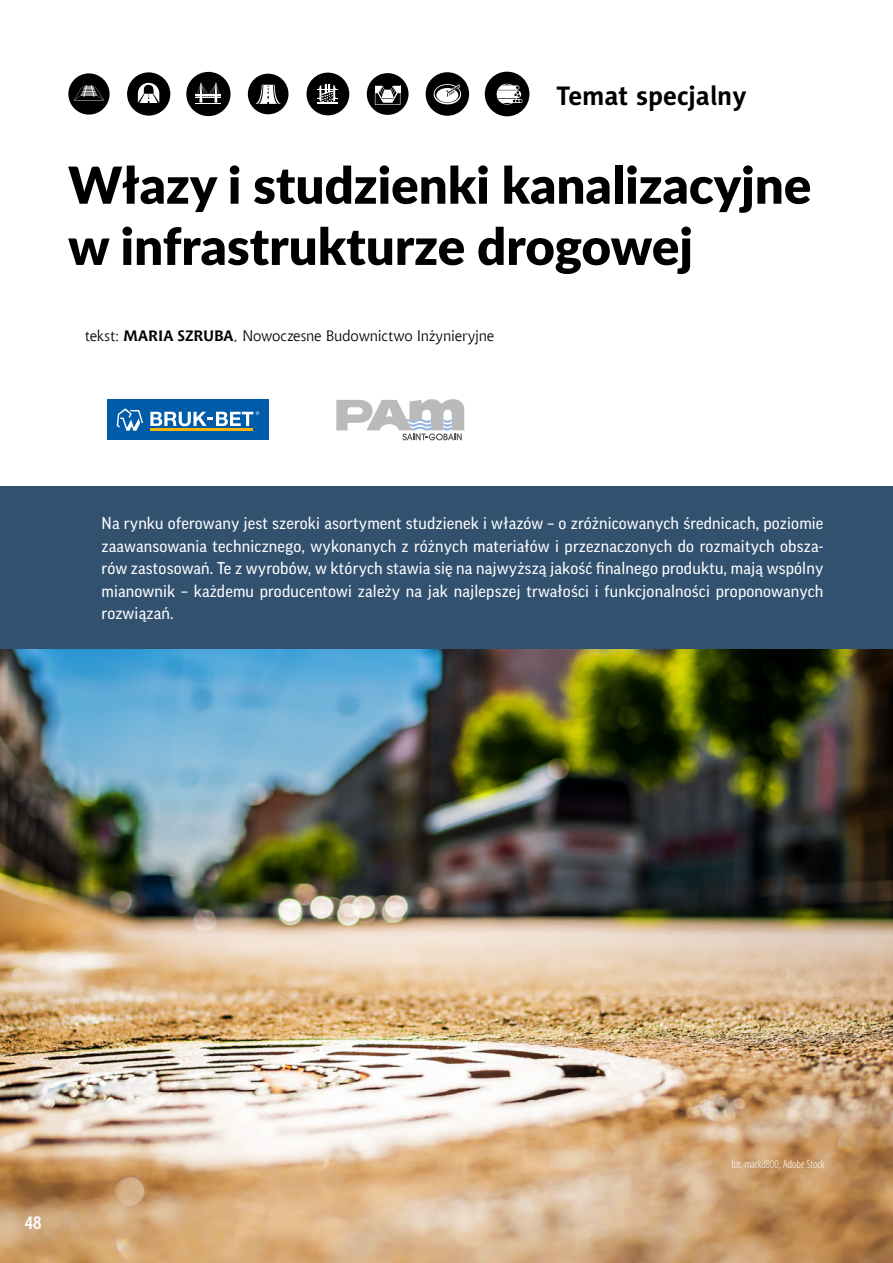
<style>
.page{position:relative;width:893px;height:1263px;background:#fff}
.page>*{position:absolute;margin:0;border:0;box-sizing:border-box;transform-origin:0 0}
.t1{font:900 51px/61.2px "Lato";color:#000}
.t2{font:700 27px "Naomi Sans EFN";color:#000}
.t3{font:700 18px "Aerton Cnd EFN";color:#fff}
.lead{font:16.5px/22.5px "Good Pro";letter-spacing:.01em;color:#fff;text-align:justify}
.autor{font:15px "Chianti EU";letter-spacing:-.01em;color:#000}
.kap_body{font:300 condensed 12px "Myriad Pro";color:#fff}
.s1{font-weight:700}
</style>
<div class="page">
<img style="left:0;top:648px;width:893px;height:615px">
<div style="left:0;top:486px;width:893px;height:162px;background:#31516f"></div>
<div style="left:367px;top:73px;width:41px;height:42px;background:#000;border-radius:50%"></div>
<svg style="left:375px;top:85px;width:25px;height:20px"></svg>
<div style="left:426px;top:72px;width:43px;height:44px;background:#000;border-radius:50%"></div>
<svg style="left:434px;top:84px;width:27px;height:20px"></svg>
<svg style="left:435px;top:85px;width:25px;height:18px"></svg>
<div style="left:436px;top:88px;width:22px;height:14px;background:#fff;border-radius:50%"></div>
<svg style="left:446px;top:85px;width:14px;height:12px"></svg>
<div style="left:127px;top:72px;width:43px;height:44px;background:#000;border-radius:50%"></div>
<svg style="left:138px;top:83px;width:21px;height:20px"></svg>
<div style="left:248px;top:74px;width:40px;height:40px;background:#000;border-radius:50%"></div>
<svg style="left:255px;top:85px;width:26px;height:19px"></svg>
<div style="left:68px;top:73px;width:42px;height:42px;background:#000;border-radius:50%"></div>
<svg style="left:74px;top:85px;width:30px;height:15px"></svg>
<div style="left:307px;top:73px;width:42px;height:42px;background:#000;border-radius:50%"></div>
<hr style="left:317px;top:102px;width:21px;height:2px;background:#fff">
<svg style="left:317px;top:84px;width:21px;height:18px"></svg>
<div style="left:186px;top:72px;width:45px;height:44px;background:#000;border-radius:50%"></div>
<svg style="left:196px;top:83px;width:25px;height:21px"></svg>
<div style="left:485px;top:72px;width:44px;height:44px;background:#000;border-radius:50%"></div>
<svg style="left:497px;top:84px;width:26px;height:20px"></svg>
<svg style="left:336px;top:399px;width:128px;height:41px"></svg>
<div style="left:107px;top:399px;width:162px;height:40px;background:#005ca9"></div>
<hr style="left:150px;top:428px;width:103px;height:3px;background:#f5b50f">
<svg style="left:150px;top:411px;width:109px;height:15px"></svg>
<svg style="left:117px;top:408px;width:26px;height:23px"></svg>
<p class="t2" style="left:556px;top:79px;width:192px">Temat specjalny</p>
<p class="t1" style="left:68px;top:152px;width:745px">Włazy i studzienki kanalizacyjne w infrastrukturze drogowej</p>
<p class="autor" style="left:85px;top:326px;width:411px">tekst: <span class="s1">MARIA SZRUBA</span>, Nowoczesne Budownictwo Inżynieryjne</p>
<p class="lead" style="left:102px;top:512px;width:723px">Na rynku oferowany jest szeroki asortyment studzienek i włazów – o zróżnicowanych średnicach, poziomie zaawansowania technicznego, wykonanych z różnych materiałów i przeznaczonych do rozmaitych obsza&shy;rów zastosowań. Te z wyrobów, w których stawia się na najwyższą jakość finalnego produktu, mają wspólny mianownik – każdemu producentowi zależy na jak najlepszej trwałości i funkcjonalności proponowanych rozwiązań.</p>
<p class="t3" style="left:25px;top:1212px;width:18px">48</p>
<p class="kap_body" style="left:731px;top:1157px;width:95px">fot. markd800, Adobe Stock</p>
</div>
